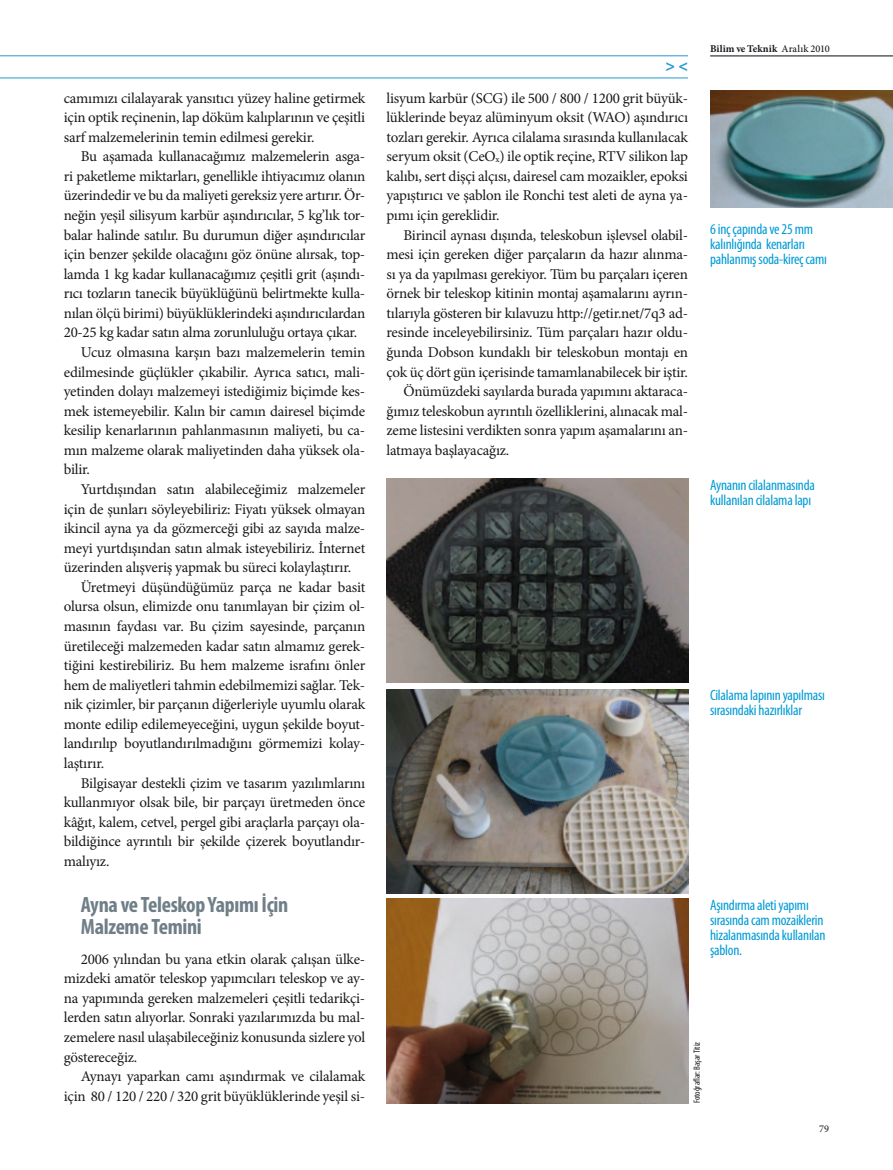
<style>
.page{position:relative;width:893px;height:1170px;background:#fff}
.page>*{position:absolute;margin:0;border:0;box-sizing:border-box;transform-origin:0 0}
.t1{font:700 condensed 22.2px/22.2px "Myriad Pro";letter-spacing:-.015em;color:#707f87}
.t2{font:700 16.2px "Myriad Pro";color:#2699d1}
.t3{font:15px/19.5px "Minion Pro";letter-spacing:-.015em;color:#1a171c;text-align:justify}
.t4{font:condensed 15px/15px "Myriad Pro";letter-spacing:-.015em;color:#009bd5}
.t5{font:700 10.35px "Minion Pro";letter-spacing:.005em;color:#1a171c}
.t6{font:10.35px "Minion Pro";color:#1a171c}
.t7{font:condensed 9px "Myriad Pro";color:#1a171c}
.s1{font-size:8.7px}
.s2{font-weight:500}
</style>
<div class="page">
<img style="left:710px;top:91px;width:183px;height:116px">
<img style="left:387px;top:898px;width:301px;height:205px">
<img style="left:387px;top:689px;width:301px;height:204px">
<img style="left:387px;top:478px;width:301px;height:204px">
<hr style="left:710px;top:56px;width:183px;height:1px;background:#070c12">
<hr style="left:0;top:78px;width:688px;height:1px;background:#2699d1">
<hr style="left:0;top:56px;width:688px;height:1px;background:#2699d1">
<p class="t3" style="left:64px;top:88px;width:303px">camımızı cilalayarak yansıtıcı yüzey haline getirmek için optik reçinenin, lap döküm kalıplarının ve çeşitli sarf malzemelerinin temin edilmesi gerekir.</p>
<p class="t3" style="left:81px;top:147px;width:286px">Bu aşamada kullanacağımız malzemelerin asga-</p>
<p class="t3" style="left:64px;top:166px;width:303px">ri paketleme miktarları, genellikle ihtiyacımız olanın</p>
<p class="t3" style="left:64px;top:186px;width:303px">üzerindedir ve bu da maliyeti gereksiz yere artırır. Ör-</p>
<p class="t3" style="left:64px;top:205px;width:303px">neğin yeşil silisyum karbür aşındırıcılar, 5 kg’lık tor-</p>
<p class="t3" style="left:64px;top:225px;width:303px">balar halinde satılır. Bu durumun diğer aşındırıcılar</p>
<p class="t3" style="left:64px;top:244px;width:303px">için benzer şekilde olacağını göz önüne alırsak, top-</p>
<p class="t3" style="left:64px;top:264px;width:303px">lamda 1 kg kadar kullanacağımız çeşitli grit (aşındı-</p>
<p class="t3" style="left:64px;top:284px;width:303px">rıcı tozların tanecik büyüklüğünü belirtmekte kulla-</p>
<p class="t3" style="left:64px;top:303px;width:303px">nılan ölçü birimi) büyüklüklerindeki aşındırıcılardan</p>
<p class="t3" style="left:64px;top:323px;width:295px">20-25 kg kadar satın alma zorunluluğu ortaya çıkar.</p>
<p class="t3" style="left:81px;top:342px;width:286px">Ucuz olmasına karşın bazı malzemelerin temin</p>
<p class="t3" style="left:64px;top:362px;width:303px">edilmesinde güçlükler çıkabilir. Ayrıca satıcı, mali-</p>
<p class="t3" style="left:64px;top:381px;width:303px">yetinden dolayı malzemeyi istediğimiz biçimde kes-</p>
<p class="t3" style="left:64px;top:401px;width:303px">mek istemeyebilir. Kalın bir camın dairesel biçimde</p>
<p class="t3" style="left:64px;top:421px;width:303px">kesilip kenarlarının pahlanmasının maliyeti, bu ca-</p>
<p class="t3" style="left:64px;top:440px;width:303px">mın malzeme olarak maliyetinden daha yüksek ola-</p>
<p class="t3" style="left:64px;top:460px;width:28px">bilir.</p>
<p class="t3" style="left:81px;top:479px;width:286px">Yurtdışından satın alabileceğimiz malzemeler</p>
<p class="t3" style="left:64px;top:499px;width:303px">için de şunları söyleyebiliriz: Fiyatı yüksek olmayan</p>
<p class="t3" style="left:64px;top:518px;width:303px">ikincil ayna ya da gözmerceği gibi az sayıda malze-</p>
<p class="t3" style="left:64px;top:538px;width:303px">meyi yurtdışından satın almak isteyebiliriz. İnternet</p>
<p class="t3" style="left:64px;top:557px;width:289px">üzerinden alışveriş yapmak bu süreci kolaylaştırır.</p>
<p class="t3" style="left:81px;top:577px;width:286px">Üretmeyi düşündüğümüz parça ne kadar basit</p>
<p class="t3" style="left:64px;top:597px;width:303px">olursa olsun, elimizde onu tanımlayan bir çizim ol-</p>
<p class="t3" style="left:64px;top:616px;width:303px">masının faydası var. Bu çizim sayesinde, parçanın</p>
<p class="t3" style="left:64px;top:636px;width:303px">üretileceği malzemeden kadar satın almamız gerek-</p>
<p class="t3" style="left:64px;top:655px;width:303px">tiğini kestirebiliriz. Bu hem malzeme israfını önler</p>
<p class="t3" style="left:64px;top:675px;width:303px">hem de maliyetleri tahmin edebilmemizi sağlar. Tek-</p>
<p class="t3" style="left:64px;top:694px;width:303px">nik çizimler, bir parçanın diğerleriyle uyumlu olarak</p>
<p class="t3" style="left:64px;top:714px;width:303px">monte edilip edilemeyeceğini, uygun şekilde boyut-</p>
<p class="t3" style="left:64px;top:733px;width:303px">landırılıp boyutlandırılmadığını görmemizi kolay-</p>
<p class="t3" style="left:64px;top:753px;width:42px">laştırır.</p>
<p class="t3" style="left:81px;top:773px;width:286px">Bilgisayar destekli çizim ve tasarım yazılımlarını</p>
<p class="t3" style="left:64px;top:792px;width:303px">kullanmıyor olsak bile, bir parçayı üretmeden önce</p>
<p class="t3" style="left:64px;top:812px;width:303px">kâğıt, kalem, cetvel, pergel gibi araçlarla parçayı ola-</p>
<p class="t3" style="left:64px;top:831px;width:303px">bildiğince ayrıntılı bir şekilde çizerek boyutlandır-</p>
<p class="t3" style="left:64px;top:851px;width:47px">malıyız.</p>
<h1 class="t1" style="left:81px;top:893px;width:209px">Ayna ve Teleskop Yapımı İçin<br>Malzeme Temini</h1>
<p class="t3" style="left:64px;top:949px;width:303px;text-indent:17px">2006 yılından bu yana etkin olarak çalışan ülke&shy;mizdeki amatör teleskop yapımcıları teleskop ve ay&shy;na yapımında gereken malzemeleri çeşitli tedarikçi&shy;lerden satın alıyorlar. Sonraki yazılarımızda bu mal&shy;zemelere nasıl ulaşabileceğiniz konusunda sizlere yol göstereceğiz.</p>
<p class="t3" style="left:64px;top:1066px;width:303px;text-align:right">Aynayı yaparkan camı aşındırmak ve cilalamak için 80 / 120 / 220 / 320 grit büyüklüklerinde yeşil si-</p>
<p class="t2" style="left:665px;top:55px;width:24px">&gt; &lt;</p>
<p class="t3" style="left:386px;top:88px;width:303px">lisyum karbür (SCG) ile 500 / 800 / 1200 grit büyük&shy;lüklerinde beyaz alüminyum oksit (WAO) aşındırıcı tozları gerekir. Ayrıca cilalama sırasında kullanılacak seryum oksit (CeO<span class="s1">x</span>) ile optik reçine, RTV silikon lap kalıbı, sert dişçi alçısı, dairesel cam mozaikler, epoksi yapıştırıcı ve şablon ile Ronchi test aleti de ayna ya&shy;pımı için gereklidir.</p>
<p class="t3" style="left:404px;top:225px;width:286px">Birincil aynası dışında, teleskobun işlevsel olabil-</p>
<p class="t3" style="left:386px;top:244px;width:303px">mesi için gereken diğer parçaların da hazır alınma-</p>
<p class="t3" style="left:386px;top:264px;width:303px">sı ya da yapılması gerekiyor. Tüm bu parçaları içeren</p>
<p class="t3" style="left:386px;top:284px;width:303px">örnek bir teleskop kitinin montaj aşamalarını ayrın-</p>
<p class="t3" style="left:386px;top:303px;width:303px">tılarıyla gösteren bir kılavuzu http://getir.net/7q3 ad-</p>
<p class="t3" style="left:386px;top:323px;width:303px">resinde inceleyebilirsiniz. Tüm parçaları hazır oldu-</p>
<p class="t3" style="left:386px;top:342px;width:303px">ğunda Dobson kundaklı bir teleskobun montajı en</p>
<p class="t3" style="left:386px;top:362px;width:303px">çok üç dört gün içerisinde tamamlanabilecek bir iştir.</p>
<p class="t3" style="left:404px;top:381px;width:286px">Önümüzdeki sayılarda burada yapımını aktaraca-</p>
<p class="t3" style="left:386px;top:401px;width:303px">ğımız teleskobun ayrıntılı özelliklerini, alınacak mal-</p>
<p class="t3" style="left:386px;top:421px;width:303px">zeme listesini verdikten sonra yapım aşamalarını an-</p>
<p class="t3" style="left:386px;top:440px;width:124px">latmaya başlayacağız.</p>
<p class="t5" style="left:710px;top:41px;width:121px">Bilim ve Teknik <span class="s2">Aralık 2010</span></p>
<p class="t4" style="left:710px;top:222px;width:118px">6 inç çapında ve 25 mm kalınlığında kenarları pahlanmış soda-kireç camı</p>
<p class="t4" style="left:710px;top:477px;width:106px">Aynanın cilalanmasında kullanılan cilalama lapı</p>
<p class="t4" style="left:710px;top:687px;width:116px">Cilalama lapının yapılması sırasındaki hazırlıklar</p>
<p class="t4" style="left:710px;top:897px;width:117px">Aşındırma aleti yapımı sırasında cam mozaiklerin hizalanmasında kullanılan şablon.</p>
<p class="t7" style="left:691px;top:1103px;width:63px;rotate:-90deg">Fotoğraflar: Başar Titiz</p>
<p class="t6" style="left:819px;top:1121px;width:11px">79</p>
</div>
